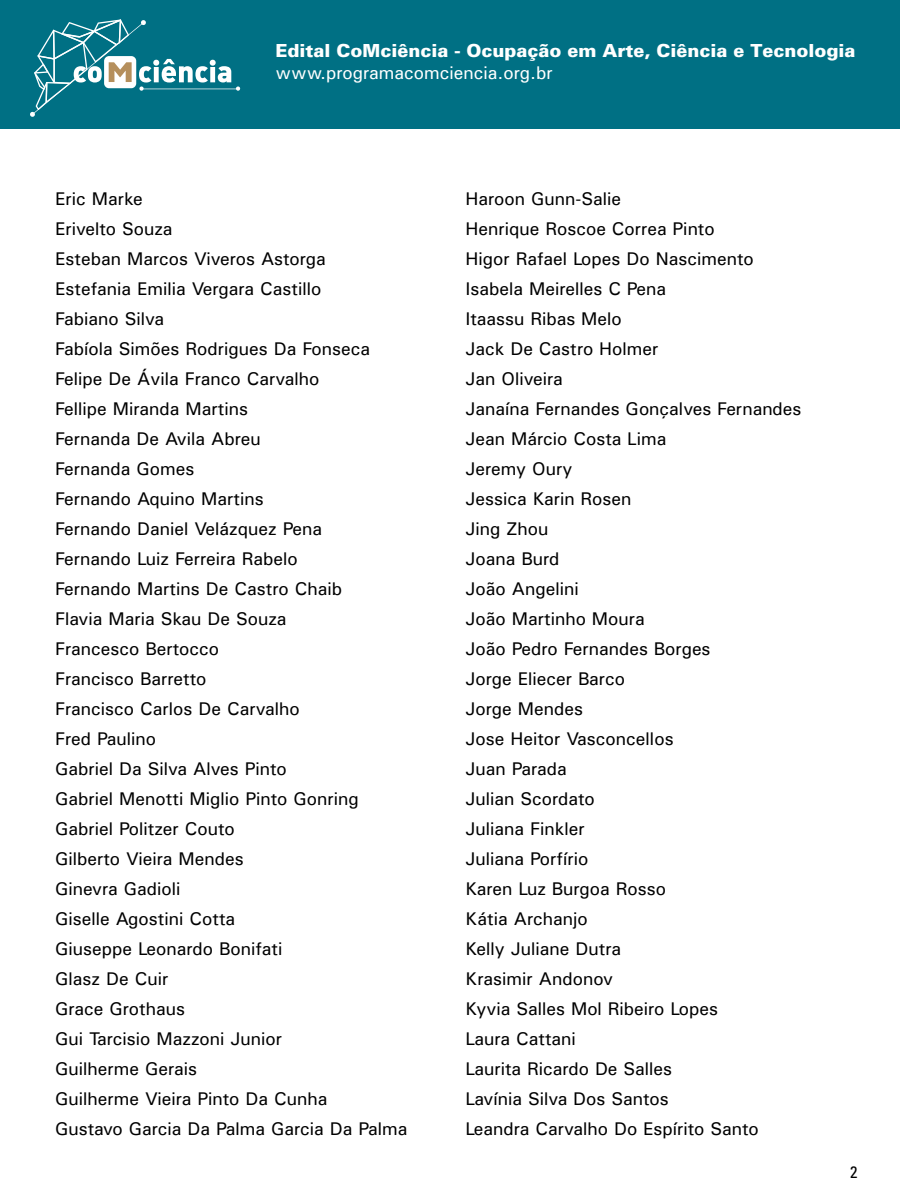
<style>
.page{position:relative;width:900px;height:1200px;background:#fff}
.page>*{position:absolute;margin:0;border:0;box-sizing:border-box;transform-origin:0 0}
.t1{font:18px/30px "Univers";color:#000}
.t2{font:900 18px "Univers";color:#fff}
.t3{font:18px "Univers";color:#fff}
.t4{font:condensed 16.5px "Univers";color:#000}
</style>
<div class="page">
<div style="left:0;top:0;width:900px;height:129px;background:#007084"></div>
<svg style="left:30px;top:19px;width:210px;height:98px"></svg>
<p class="t2" style="left:275px;top:39px;width:581px">Edital CoMciência - Ocupação em Arte, Ciência e Tecnologia</p>
<p class="t3" style="left:275px;top:61px;width:279px">www.programacomciencia.org.br</p>
<p class="t1" style="left:55px;top:183px;width:354px">Eric Marke<br>Erivelto Souza<br>Esteban Marcos Viveros Astorga<br>Estefania Emilia Vergara Castillo<br>Fabiano Silva<br>Fabíola Simões Rodrigues Da Fonseca<br>Felipe De Ávila Franco Carvalho<br>Fellipe Miranda Martins<br>Fernanda De Avila Abreu<br>Fernanda Gomes<br>Fernando Aquino Martins<br>Fernando Daniel Velázquez Pena<br>Fernando Luiz Ferreira Rabelo<br>Fernando Martins De Castro Chaib<br>Flavia Maria Skau De Souza<br>Francesco Bertocco<br>Francisco Barretto<br>Francisco Carlos De Carvalho<br>Fred Paulino<br>Gabriel Da Silva Alves Pinto<br>Gabriel Menotti Miglio Pinto Gonring<br>Gabriel Politzer Couto<br>Gilberto Vieira Mendes<br>Ginevra Gadioli<br>Giselle Agostini Cotta<br>Giuseppe Leonardo Bonifati<br>Glasz De Cuir<br>Grace Grothaus<br>Gui Tarcisio Mazzoni Junior<br>Guilherme Gerais<br>Guilherme Vieira Pinto Da Cunha<br>Gustavo Garcia Da Palma Garcia Da Palma</p>
<p class="t1" style="left:465px;top:184px;width:338px">Haroon Gunn-Salie<br>Henrique Roscoe Correa Pinto<br>Higor Rafael Lopes Do Nascimento<br>Isabela Meirelles C Pena<br>Itaassu Ribas Melo<br>Jack De Castro Holmer<br>Jan Oliveira<br>Janaína Fernandes Gonçalves Fernandes<br>Jean Márcio Costa Lima<br>Jeremy Oury<br>Jessica Karin Rosen<br>Jing Zhou<br>Joana Burd<br>João Angelini<br>João Martinho Moura<br>João Pedro Fernandes Borges<br>Jorge Eliecer Barco<br>Jorge Mendes<br>Jose Heitor Vasconcellos<br>Juan Parada<br>Julian Scordato<br>Juliana Finkler<br>Juliana Porfírio<br>Karen Luz Burgoa Rosso<br>Kátia Archanjo<br>Kelly Juliane Dutra<br>Krasimir Andonov<br>Kyvia Salles Mol Ribeiro Lopes<br>Laura Cattani<br>Laurita Ricardo De Salles<br>Lavínia Silva Dos Santos<br>Leandra Carvalho Do Espírito Santo</p>
<p class="t4" style="left:850px;top:1162px;width:9px">2</p>
</div>
